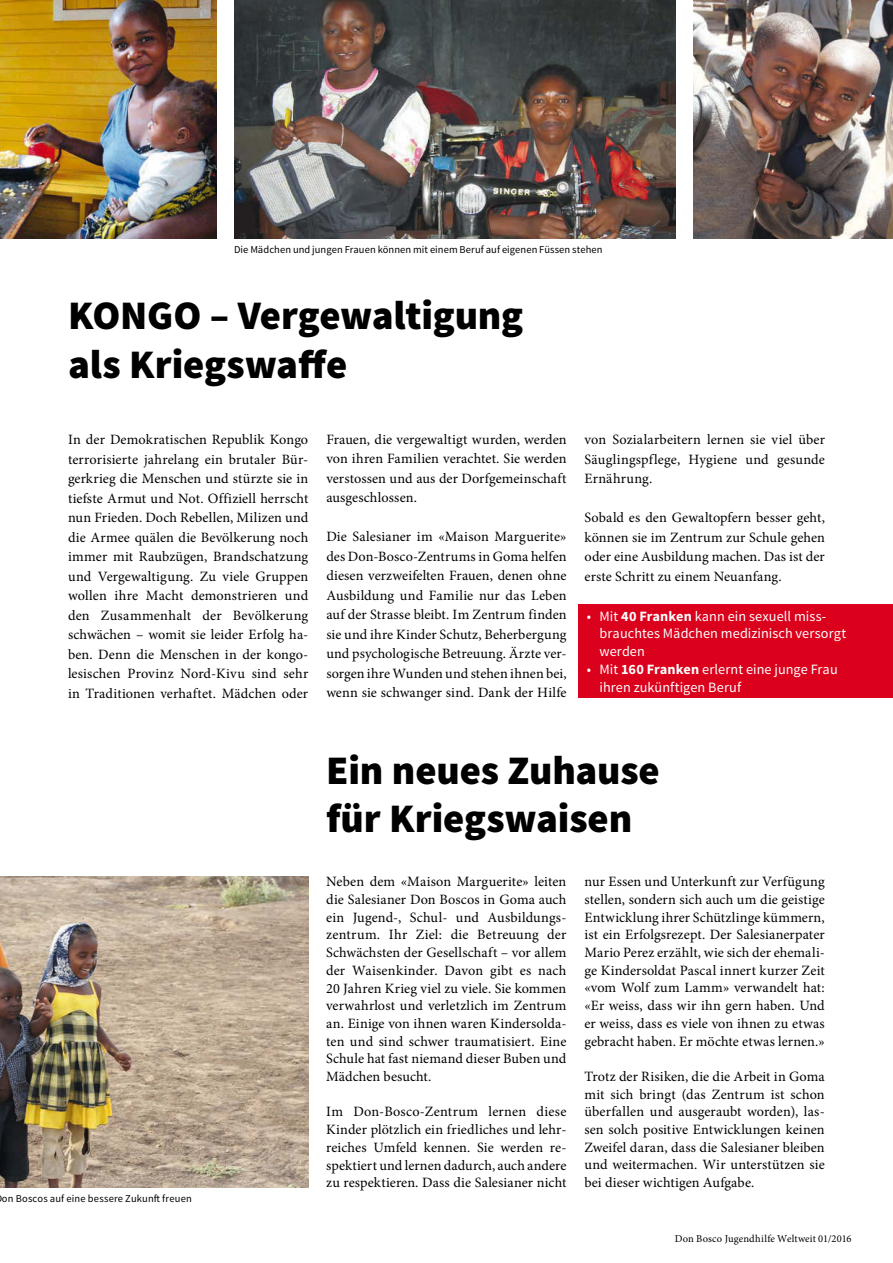
<style>
.page{position:relative;width:893px;height:1263px;background:#fff}
.page>*{position:absolute;margin:0;border:0;box-sizing:border-box;transform-origin:0 0}
.t1{font:900 40.5px/48.6px "Source Sans Pro";letter-spacing:-.005em;color:#000}
.t2{font:14.25px/17.7px "Minion Pro";letter-spacing:.005em;color:#000;text-align:justify}
.t3{font:14.25px/17.7px "Source Sans Pro";letter-spacing:.005em;color:#fff}
.t4{font:10.5px "Source Sans Pro";letter-spacing:.01em;color:#000}
.t5{font:10.5px "Minion Pro";letter-spacing:.015em;color:#000}
.s1{font-weight:700}
</style>
<div class="page">
<img style="left:234px;top:0;width:441px;height:238px">
<div style="left:578px;top:604px;width:315px;height:93px;background:#db001b"></div>
<img style="left:0;top:0;width:216px;height:238px">
<img style="left:693px;top:0;width:200px;height:238px">
<img style="left:0;top:876px;width:308px;height:311px">
<p class="t4" style="left:234px;top:243px;width:370px">Die Mädchen und jungen Frauen können mit einem Beruf auf eigenen Füssen stehen</p>
<h1 class="t1" style="left:68px;top:293px;width:457px">KONGO – Vergewaltigung als Kriegswaffe</h1>
<p class="t2" style="left:68px;top:430px;width:242px;line-height:19.5px">In der Demokratischen Republik Kongo terrorisierte jahrelang ein brutaler Bür&shy;gerkrieg die Menschen und stürzte sie in tiefste Armut und Not. Offiziell herrscht nun Frieden. Doch Rebellen, Milizen und die Armee quälen die Bevölkerung noch immer mit Raubzügen, Brandschatzung und Vergewaltigung. Zu viele Gruppen wollen ihre Macht demonstrieren und den Zusammenhalt der Bevölkerung schwächen – womit sie leider Erfolg ha&shy;ben. Denn die Menschen in der kongo&shy;lesischen Provinz Nord-Kivu sind sehr in Traditionen verhaftet. Mädchen oder</p>
<p class="t2" style="left:326px;top:430px;width:242px;line-height:19.5px">Frauen, die vergewaltigt wurden, werden von ihren Familien verachtet. Sie werden verstossen und aus der Dorfgemeinschaft ausgeschlossen.</p>
<p class="t2" style="left:326px;top:527px;width:242px;line-height:19.5px">Die Salesianer im «Maison Marguerite» des Don-Bosco-Zentrums in Goma helfen diesen verzweifelten Frauen, denen ohne Ausbildung und Familie nur das Leben auf der Strasse bleibt. Im Zentrum finden sie und ihre Kinder Schutz, Beherbergung und psychologische Betreuung. Ärzte ver&shy;sorgen ihre Wunden und stehen ihnen bei, wenn sie schwanger sind. Dank der Hilfe</p>
<p class="t2" style="left:585px;top:430px;width:242px;line-height:19.5px">von Sozialarbeitern lernen sie viel über Säuglingspflege, Hygiene und gesunde Ernährung.</p>
<p class="t2" style="left:585px;top:508px;width:242px;line-height:19.5px">Sobald es den Gewaltopfern besser geht, können sie im Zentrum zur Schule gehen oder eine Ausbildung machen. Das ist der erste Schritt zu einem Neuanfang.</p>
<p class="t3" style="left:599px;top:607px;width:248px;text-indent:-13px">• Mit <span class="s1">40 Franken</span> kann ein sexuell miss&shy;brauchtes Mädchen medizinisch versorgt werden</p>
<p class="t3" style="left:599px;top:660px;width:240px;text-indent:-13px">• Mit <span class="s1">160 Franken</span> erlernt eine junge Frau ihren zukünftigen Beruf</p>
<h1 class="t1" style="left:326px;top:748px;width:335px">Ein neues Zuhause für Kriegswaisen</h1>
<p class="t4" style="left:2px;top:1192px;width:191px">on Boscos auf eine bessere Zukunft freuen</p>
<p class="t2" style="left:326px;top:873px;width:242px">Neben dem «Maison Marguerite» leiten die Salesianer Don Boscos in Goma auch ein Jugend-, Schul- und Ausbildungs&shy;zentrum. Ihr Ziel: die Betreuung der Schwächsten der Gesellschaft – vor allem der Waisenkinder. Davon gibt es nach 20 Jahren Krieg viel zu viele. Sie kommen verwahrlost und verletzlich im Zentrum an. Einige von ihnen waren Kindersolda&shy;ten und sind schwer traumatisiert. Eine Schule hat fast niemand dieser Buben und Mädchen besucht.</p>
<p class="t2" style="left:326px;top:1103px;width:242px">Im Don-Bosco-Zentrum lernen diese Kinder plötzlich ein friedliches und lehr&shy;reiches Umfeld kennen. Sie werden re&shy;spektiert und lernen dadurch, auch andere zu respektieren. Dass die Salesianer nicht</p>
<p class="t2" style="left:584px;top:873px;width:242px">nur Essen und Unterkunft zur Verfügung stellen, sondern sich auch um die geistige Entwicklung ihrer Schützlinge kümmern, ist ein Erfolgsrezept. Der Salesianerpater Mario Perez erzählt, wie sich der ehemali&shy;ge Kindersoldat Pascal innert kurzer Zeit «vom Wolf zum Lamm» verwandelt hat: «Er weiss, dass wir ihn gern haben. Und er weiss, dass es viele von ihnen zu etwas gebracht haben. Er möchte etwas lernen.»</p>
<p class="t2" style="left:584px;top:1067px;width:242px">Trotz der Risiken, die die Arbeit in Goma mit sich bringt (das Zentrum ist schon überfallen und ausgeraubt worden), las&shy;sen solch positive Entwicklungen keinen Zweifel daran, dass die Salesianer bleiben und weitermachen. Wir unterstützen sie bei dieser wichtigen Aufgabe.</p>
<p class="t5" style="left:675px;top:1231px;width:178px">Don Bosco Jugendhilfe Weltweit 01/2016</p>
</div>
